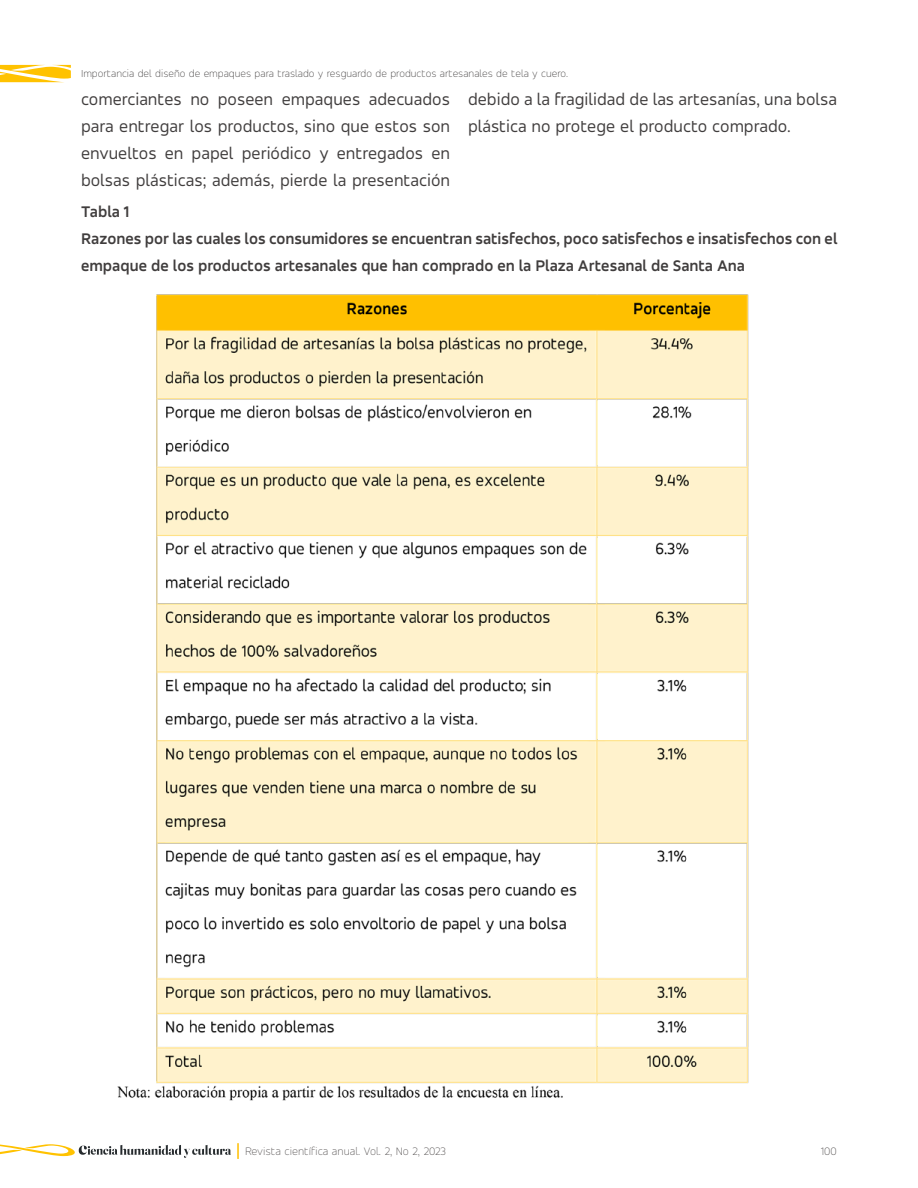
<style>
.page{position:relative;width:918px;height:1188px;background:#fff}
.page>*{position:absolute;margin:0;border:0;box-sizing:border-box;transform-origin:0 0}
.t1{font:18px/27px "Accord";color:#403d3d;text-align:justify}
.t2{font:700 16.5px/27px "Accord";color:#403d3d}
.t3{font:100 12px "Accord";color:#4d4949}
.t4{font:100 11.25px "Accord";color:#383535}
</style>
<div class="page">
<svg style="left:237px;top:1143px;width:2px;height:16px"></svg>
<svg style="left:0;top:65px;width:71px;height:17px"></svg>
<svg style="left:0;top:1144px;width:231px;height:14px"></svg>
<img style="left:117px;top:294px;width:632px;height:807px">
<p class="t4" style="left:81px;top:67px;width:489px">Importancia del diseño de empaques para traslado y resguardo de productos artesanales de tela y cuero.</p>
<p class="t1" style="left:468px;top:85px;width:371px">debido a la fragilidad de las artesanías, una bolsa plástica no protege el producto comprado.</p>
<p class="t1" style="left:81px;top:85px;width:371px">comerciantes no poseen empaques adecuados para entregar los productos, sino que estos son envueltos en papel periódico y entregados en bolsas plásticas; además, pierde la presentación</p>
<p class="t2" style="left:81px;top:198px;width:758px">Tabla 1<br>Razones por las cuales los consumidores se encuentran satisfechos, poco satisfechos e insatisfechos con el empaque de los productos artesanales que han comprado en la Plaza Artesanal de Santa Ana</p>
<p class="t3" style="left:245px;top:1144px;width:202px">Revista científica anual. Vol. 2, No 2, 2023</p>
<p class="t3" style="left:821px;top:1144px;width:17px">100</p>
</div>
